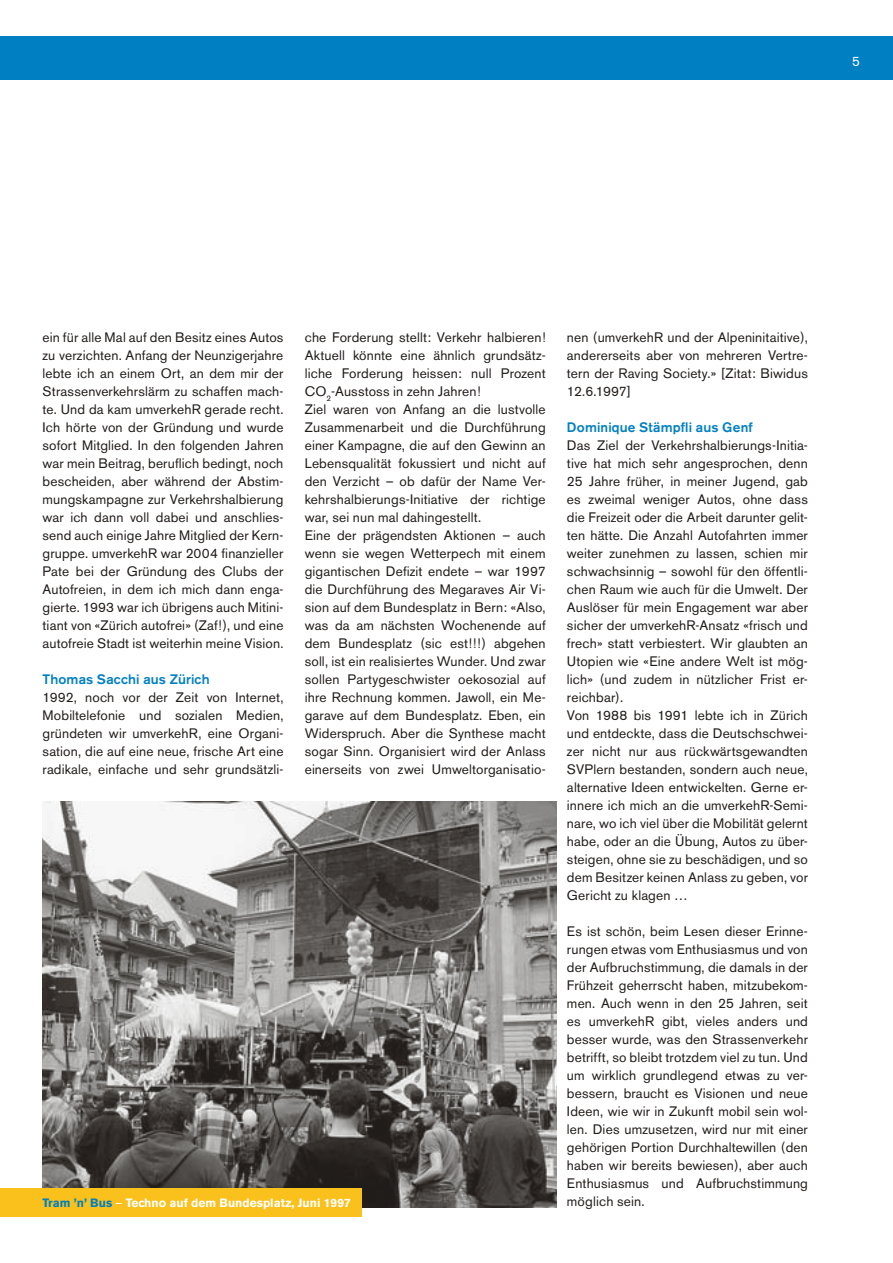
<style>
.page{position:relative;width:893px;height:1263px;background:#fff}
.page>*{position:absolute;margin:0;border:0;box-sizing:border-box;transform-origin:0 0}
.t1{font:13.65px/18px "Akzidenz Grotesk BE";letter-spacing:.01em;color:#201c1a;text-align:justify}
.t2{font:500 13.65px "Akzidenz Grotesk BE";letter-spacing:.01em;color:#007fc2}
.t3{font:13.5px "Akzidenz Grotesk BE";color:#fff}
.t4{font:700 12px "Akzidenz Grotesk BE";color:#fff}
.s1{color:#007fc2}
.s2{font-weight:400}
</style>
<div class="page">
<div style="left:819px;top:36px;width:74px;height:43px;background:#007fc2"></div>
<div style="left:0;top:36px;width:819px;height:43px;background:#007fc2"></div>
<img style="left:43px;top:802px;width:513px;height:405px">
<div style="left:0;top:1188px;width:361px;height:29px;background:#fac01b"></div>
<p class="t3" style="left:852px;top:56px;width:9px">5</p>
<p class="t1" style="left:43px;top:330px;width:242px">ein für alle Mal auf den Besitz eines Autos zu verzichten. Anfang der Neunzigerjahre lebte ich an einem Ort, an dem mir der Strassenverkehrslärm zu schaffen mach&shy;te. Und da kam umverkehR gerade recht.<br>Ich hörte von der Gründung und wurde sofort Mitglied. In den folgenden Jahren war mein Beitrag, beruflich bedingt, noch bescheiden, aber während der Abstim&shy;mungskampagne zur Verkehrshalbierung war ich dann voll dabei und anschlies&shy;send auch einige Jahre Mitglied der Kern&shy;gruppe. umverkehR war 2004 finanzieller Pate bei der Gründung des Clubs der Autofreien, in dem ich mich dann enga&shy;gierte. 1993 war ich übrigens auch Mitini&shy;tiant von «Zürich autofrei» (Zaf!), und eine autofreie Stadt ist weiterhin meine Vision.</p>
<p class="t2" style="left:43px;top:674px;width:169px">Thomas Sacchi aus Zürich</p>
<p class="t1" style="left:43px;top:690px;width:242px">1992, noch vor der Zeit von Internet, Mobil telefonie und sozialen Medien, gründeten wir umverkehR, eine Organi&shy;sation, die auf eine neue, frische Art eine radikale, einfache und sehr grundsätzli-</p>
<p class="t1" style="left:305px;top:330px;width:243px;text-align:left">che Forderung stellt: Verkehr halbieren!<br>Aktuell könnte eine ähnlich grundsätz&shy;liche Forderung heissen: null Prozent CO<sub>2</sub>-Ausstoss in zehn Jahren!<br>Ziel waren von Anfang an die lustvolle Zusammenarbeit und die Durchführung einer Kampagne, die auf den Gewinn an Lebensqualität fokussiert und nicht auf den Verzicht – ob dafür der Name Ver&shy;kehrshalbierungs-Initiative der richtige war, sei nun mal dahingestellt.<br>Eine der prägendsten Aktionen – auch wenn sie wegen Wetterpech mit einem gigantischen Defizit endete – war 1997 die Durchführung des Megaraves Air Vi&shy;sion auf dem Bundesplatz in Bern: «Also, was da am nächsten Wochenende auf dem Bundesplatz (sic est!!!) abgehen soll, ist ein realisiertes Wunder. Und zwar sollen Partygeschwister oekosozial auf ihre Rechnung kommen. Jawoll, ein Me&shy;garave auf dem Bundesplatz. Eben, ein Widerspruch. Aber die Synthese macht sogar Sinn. Organisiert wird der Anlass einerseits von zwei Umweltorganisatio-</p>
<p class="t1" style="left:567px;top:330px;width:242px">nen (umverkehR und der Alpeninitaitive), andererseits aber von mehreren Vertre&shy;tern der Raving Society.» [Zitat: Biwidus 12.6.1997]</p>
<p class="t2" style="left:567px;top:422px;width:187px">Dominique Stämpfli aus Genf</p>
<p class="t1" style="left:567px;top:438px;width:242px;text-align:left">Das Ziel der Verkehrshalbierungs-Initia&shy;tive hat mich sehr angesprochen, denn 25 Jahre früher, in meiner Jugend, gab es zweimal weniger Autos, ohne dass die Freizeit oder die Arbeit darunter gelit&shy;ten hätte. Die Anzahl Autofahrten immer weiter zunehmen zu lassen, schien mir schwachsinnig – sowohl für den öffentli&shy;chen Raum wie auch für die Umwelt. Der Auslöser für mein Engagement war aber sicher der umverkehR-Ansatz «frisch und frech» statt verbiestert. Wir glaubten an Utopien wie «Eine andere Welt ist mög&shy;lich» (und zudem in nützlicher Frist er&shy;reichbar).<br>Von 1988 bis 1991 lebte ich in Zürich und entdeckte, dass die Deutschschwei&shy;zer nicht nur aus rückwärtsgewandten SVPlern bestanden, sondern auch neue, alternative Ideen entwickelten. Gerne er&shy;innere ich mich an die umverkehR-Semi&shy;nare, wo ich viel über die Mobilität gelernt habe, oder an die Übung, Autos zu über&shy;steigen, ohne sie zu beschädigen, und so dem Besitzer keinen Anlass zu geben, vor Gericht zu klagen …</p>
<p class="t1" style="left:567px;top:924px;width:243px">Es ist schön, beim Lesen dieser Erinne&shy;rungen etwas vom Enthusiasmus und von der Aufbruchstimmung, die damals in der Frühzeit geherrscht haben, mitzubekom&shy;men. Auch wenn in den 25 Jahren, seit es umverkehR gibt, vieles anders und besser wurde, was den Strassenverkehr betrifft, so bleibt trotzdem viel zu tun. Und um wirklich grundlegend etwas zu ver&shy;bessern, braucht es Visionen und neue Ideen, wie wir in Zukunft mobil sein wol&shy;len. Dies umzusetzen, wird nur mit einer gehörigen Portion Durchhaltewillen (den haben wir bereits bewiesen), aber auch Enthusiasmus und Aufbruchstimmung</p>
<p class="t4" style="left:43px;top:1198px;width:310px"><span class="s1">Tram ’n’ Bus</span> <span class="s2">–</span> Techno auf dem Bundesplatz, Juni 1997</p>
<p class="t1" style="left:567px;top:1194px;width:79px">möglich sein.</p>
</div>
